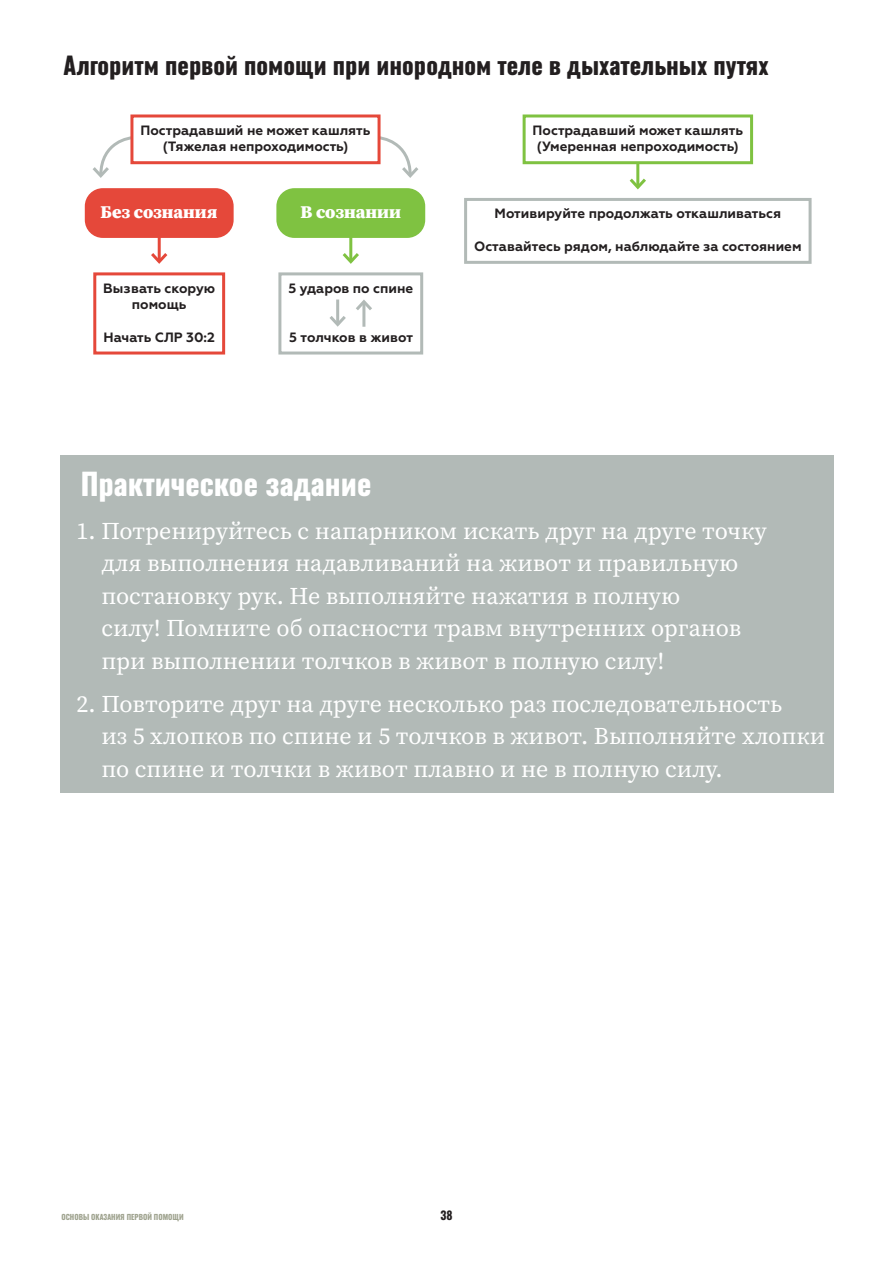
<style>
.page{position:relative;width:893px;height:1263px;background:#fff}
.page>*{position:absolute;margin:0;border:0;box-sizing:border-box;transform-origin:0 0}
.prakt_zad_1{font:30px "Zodiac Sans";color:#fff}
.prakt_zad_2{font:24px/32.4px "Source Serif Pro";color:#fff}
.zag_table{font:24px "Zodiac Sans";color:#231f20}
.main{font:900 18px "Source Serif Pro";color:#fff}
.schem{font:700 13.5px "Geometria";color:#231f20}
.schem_red{font:700 13.5px/16.2px "Geometria";color:#231f20;text-align:center}
.schem_green{font:700 13.5px "Geometria";color:#231f20}
.t1{font:11.7px "Zodiac Sans";color:#231f20}
.t2{font:7.5px "Zodiac Sans";color:#a0a490}
</style>
<div class="page">
<div style="left:523px;top:114px;width:230px;height:50px;border:3px solid #7fc241"></div>
<div style="left:464px;top:198px;width:348px;height:66px;border:3px solid #b2bab7"></div>
<div style="left:93px;top:272px;width:132px;height:82px;border:3px solid #e5483a"></div>
<div style="left:278px;top:272px;width:145px;height:82px;border:3px solid #b2bab7"></div>
<svg style="left:329px;top:299px;width:43px;height:28px"></svg>
<div style="left:60px;top:456px;width:773px;height:57px;background:#b2bab7"></div>
<div style="left:60px;top:512px;width:773px;height:173px;background:#b2bab7"></div>
<div style="left:60px;top:685px;width:773px;height:108px;background:#b2bab7"></div>
<hr style="left:158px;top:237px;width:3px;height:25px;background:#e5483a">
<svg style="left:151px;top:250px;width:17px;height:14px"></svg>
<hr style="left:349px;top:237px;width:3px;height:25px;background:#7fc241">
<svg style="left:342px;top:250px;width:17px;height:14px"></svg>
<hr style="left:636px;top:162px;width:3px;height:25px;background:#7fc241">
<svg style="left:629px;top:175px;width:17px;height:15px"></svg>
<div style="left:85px;top:188px;width:149px;height:50px;background:#e5483a;border-radius:18px"></div>
<div style="left:276px;top:188px;width:149px;height:50px;background:#7fc241;border-radius:18px"></div>
<svg style="left:92px;top:136px;width:42px;height:42px"></svg>
<svg style="left:377px;top:136px;width:42px;height:42px"></svg>
<div style="left:130px;top:114px;width:251px;height:50px;border:3px solid #e5483a"></div>
<p class="zag_table" style="left:64px;top:52px;width:706px">Алгоритм первой помощи при инородном теле в дыхательных путях</p>
<p class="schem_red" style="left:140px;top:122px;width:232px">Пострадавший не может кашлять</p>
<p class="schem_red" style="left:163px;top:139px;width:187px">(Тяжелая непроходимость)</p>
<p class="main" style="left:101px;top:200px;width:118px">Без сознания</p>
<p class="main" style="left:300px;top:200px;width:102px">В сознании</p>
<p class="schem_red" style="left:103px;top:280px;width:113px">Вызвать скорую помощь</p>
<p class="schem_red" style="left:103px;top:329px;width:113px">Начать СЛР 30:2</p>
<p class="schem" style="left:288px;top:280px;width:126px">5 ударов по спине</p>
<p class="schem" style="left:289px;top:329px;width:125px">5 толчков в живот</p>
<p class="schem_green" style="left:533px;top:122px;width:212px">Пострадавший может кашлять</p>
<p class="schem_green" style="left:537px;top:138px;width:203px">(Умеренная непроходимость)</p>
<p class="schem" style="left:495px;top:206px;width:288px">Мотивируйте продолжать откашливаться</p>
<p class="schem" style="left:474px;top:238px;width:329px">Оставайтесь рядом, наблюдайте за состоянием</p>
<p class="prakt_zad_1" style="left:81px;top:468px;width:292px">Практическое задание</p>
<p class="prakt_zad_2" style="left:101px;top:515px;width:667px;text-indent:-25px">1. Потренируйтесь с напарником искать друг на друге точку для выполнения надавливаний на живот и правильную постановку рук. Не выполняйте нажатия в полную<br>силу! Помните об опасности травм внутренних органов при выполнении толчков в живот в полную силу!</p>
<p class="prakt_zad_2" style="left:101px;top:688px;width:725px;text-indent:-25px">2. Повторите друг на друге несколько раз последовательность<br>из 5 хлопков по спине и 5 толчков в живот. Выполняйте хлопки по спине и толчки в живот плавно и не в полную силу.</p>
<p class="t2" style="left:61px;top:1213px;width:124px">ОСНОВЫ ОКАЗАНИЯ ПЕРВОЙ ПОМОЩИ</p>
<p class="t1" style="left:440px;top:1209px;width:14px">38</p>
</div>
